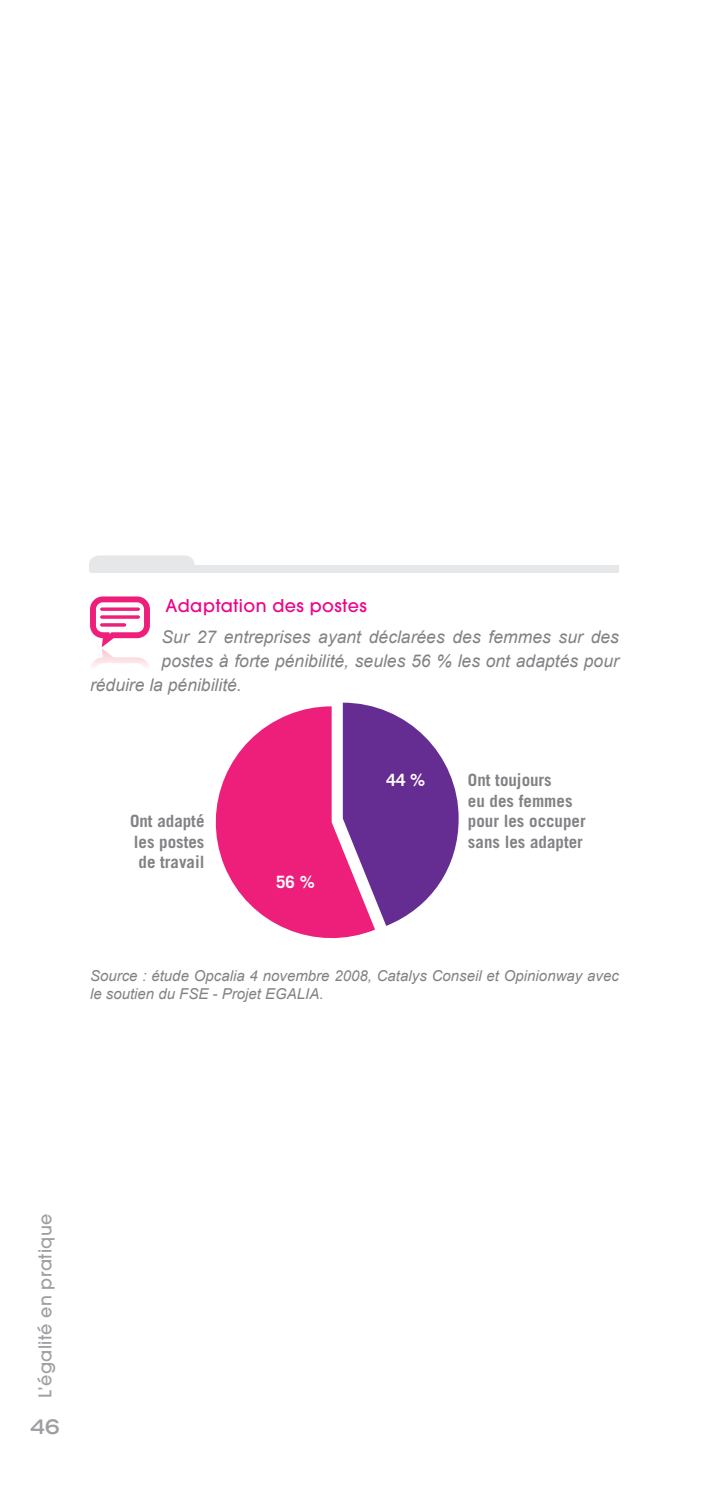
<style>
.page{position:relative;width:709px;height:1489px;background:#fff}
.page>*{position:absolute;margin:0;border:0;box-sizing:border-box;transform-origin:0 0}
.t1{font:700 expanded 20px "Trade Gothic LH";color:#9d9fa2}
.t2{font:italic 17.5px "Arial";color:#808285}
.t3{font:500 17.5px "Avant Garde";letter-spacing:.025em;color:#9d9fa2}
.t4{font:500 17.5px "Avant Garde";letter-spacing:.025em;color:#ed028c}
.t5{font:700 17px/20.2px "Trade Gothic";color:#808285}
.t6{font:700 17px "Trade Gothic";color:#fff}
.t7{font:italic 15px/18px "Arial";color:#808285}
</style>
<div class="page">
<div style="left:90px;top:565px;width:529px;height:8px;background:#e6e7e9"></div>
<svg style="left:89px;top:555px;width:106px;height:16px"></svg>
<svg style="left:90px;top:596px;width:60px;height:71px"></svg>
<svg style="left:215px;top:706px;width:160px;height:233px;fill:#ee1e7b"></svg>
<svg style="left:343px;top:702px;width:115px;height:223px"></svg>
<p class="t4" style="left:165px;top:594px;width:203px">Adaptation des postes</p>
<p class="t2" style="left:162px;top:625px;width:459px">Sur 27 entreprises ayant déclarées des femmes sur des</p>
<p class="t2" style="left:162px;top:649px;width:459px">postes à forte pénibilité, seules 56 % les ont adaptés pour</p>
<p class="t2" style="left:90px;top:673px;width:153px">réduire la pénibilité.</p>
<p class="t5" style="left:130px;top:810px;width:76px;text-align:justify">Ont adapté les postes de travail</p>
<p class="t6" style="left:276px;top:871px;width:40px">56 %</p>
<p class="t6" style="left:386px;top:770px;width:40px">44 %</p>
<p class="t5" style="left:468px;top:770px;width:119px">Ont toujours<br>eu des femmes pour les occuper sans les adapter</p>
<p class="t7" style="left:90px;top:967px;width:530px">Source : étude Opcalia 4 novembre 2008, Catalys Conseil et Opinionway avec le soutien du FSE - Projet EGALIA.</p>
<p class="t3" style="left:34px;top:1397px;width:186px;rotate:-90deg">L’égalité en pratique</p>
<p class="t1" style="left:31px;top:1413px;width:30px">46</p>
</div>
